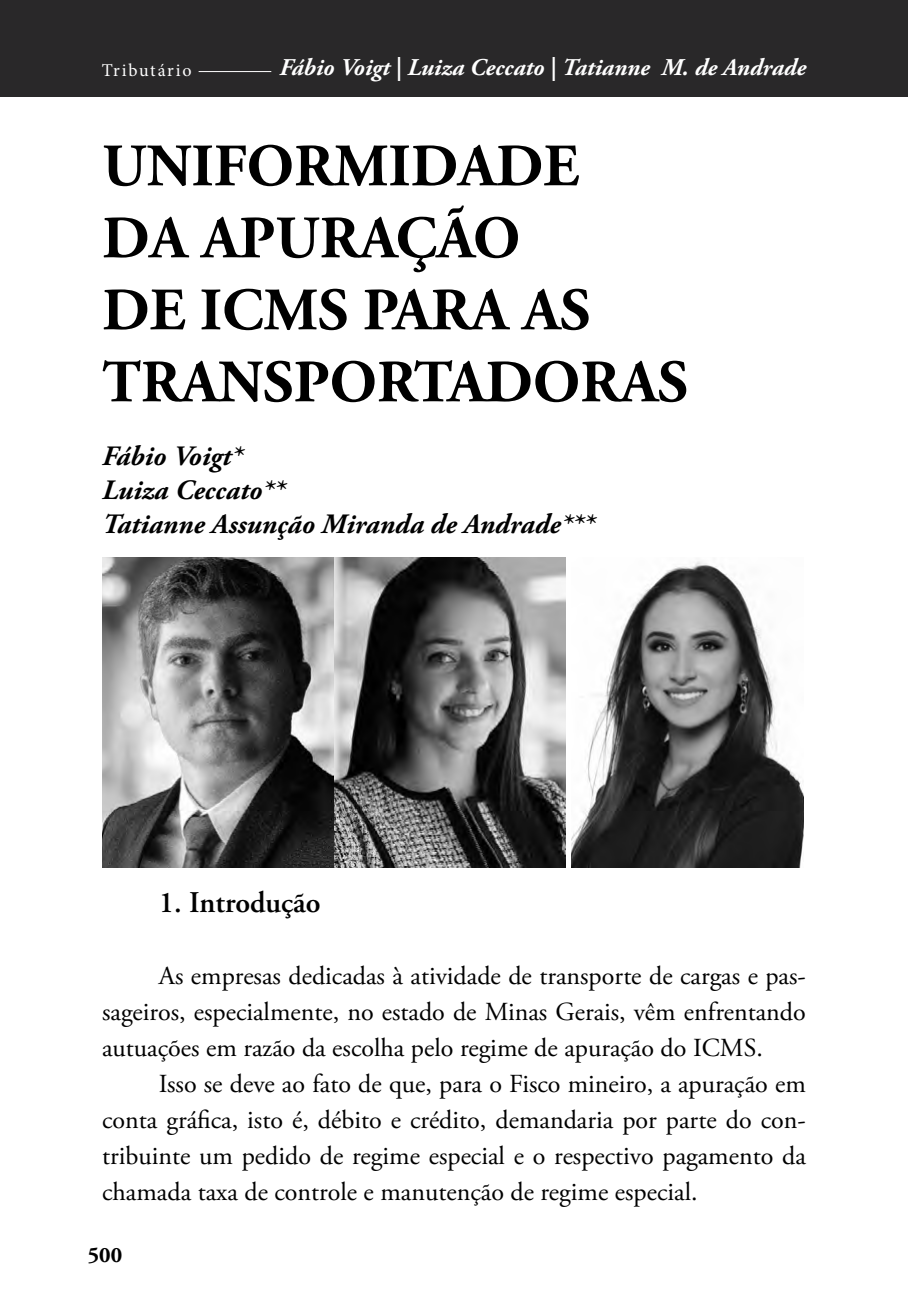
<style>
.page{position:relative;width:908px;height:1304px;background:#fff}
.page>*{position:absolute;margin:0;border:0;box-sizing:border-box;transform-origin:0 0}
.t1{font:700 60px/72px "Adobe Garamond Pro";color:#000}
.t2{font:600 30px "Adobe Garamond Pro";color:#000}
.t3{font:italic 700 28px/33.6px "Adobe Garamond Pro";color:#000}
.t4{font:26px/36px "Adobe Garamond Pro";color:#000;text-align:justify}
.t5{font:italic 700 24px "Adobe Garamond Pro";color:#fff}
.t6{font:700 22px "Adobe Garamond Pro";color:#000}
.t7{font:18px "Minion Pro";letter-spacing:.095em;color:#fff}
</style>
<div class="page">
<div style="left:0;top:0;width:907px;height:96px;background:#292829"></div>
<hr style="left:198px;top:71px;width:73px;height:1px;background:#fff">
<img style="left:571px;top:561px;width:231px;height:306px">
<img style="left:102px;top:557px;width:231px;height:310px">
<img style="left:335px;top:557px;width:230px;height:310px">
<p class="t7" style="left:102px;top:58px;width:91px">Tributário</p>
<p class="t5" style="left:279px;top:54px;width:528px">Fábio Voigt | Luiza Ceccato | Tatianne M. de Andrade</p>
<h1 class="t1" style="left:102px;top:131px;width:587px">UNIFORMIDADE<br>DA APURAÇÃO<br>DE ICMS PARA AS<br>TRANSPORTADORAS</h1>
<p class="t3" style="left:102px;top:440px;width:493px">Fábio Voigt*<br>Luiza Ceccato**<br>Tatianne Assunção Miranda de Andrade***</p>
<p class="t2" style="left:159px;top:885px;width:163px">1. Introdução</p>
<p class="t4" style="left:102px;top:959px;width:705px;text-indent:57px">As empresas dedicadas à atividade de transporte de cargas e pas&shy;sageiros, especialmente, no estado de Minas Gerais, vêm enfrentando autuações em razão da escolha pelo regime de apuração do ICMS.</p>
<p class="t4" style="left:102px;top:1067px;width:705px;text-indent:57px">Isso se deve ao fato de que, para o Fisco mineiro, a apuração em conta gráfica, isto é, débito e crédito, demandaria por parte do con&shy;tribuinte um pedido de regime especial e o respectivo pagamento da chamada taxa de controle e manutenção de regime especial.</p>
<p class="t6" style="left:88px;top:1242px;width:36px">500</p>
</div>
